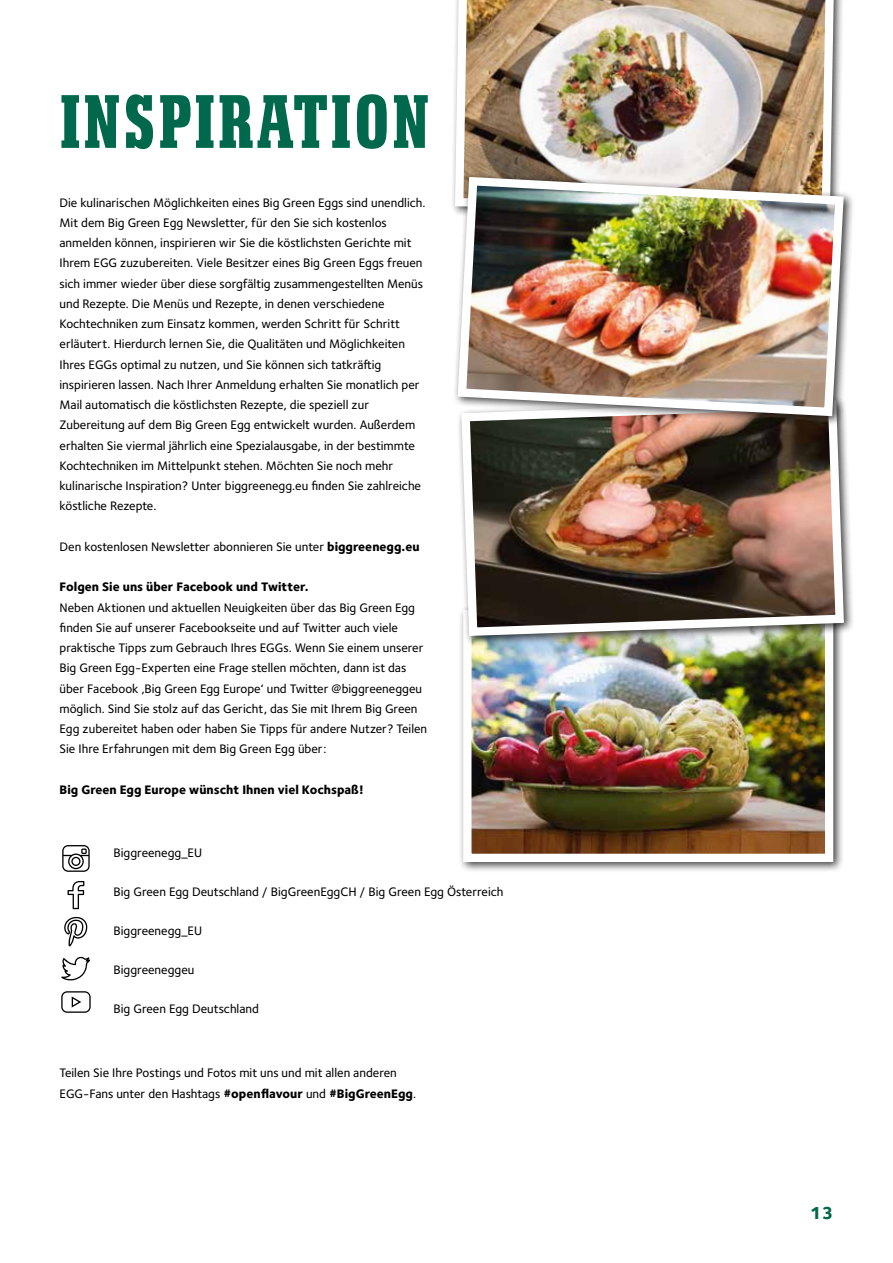
<style>
.page{position:relative;width:893px;height:1263px;background:#fff}
.page>*{position:absolute;margin:0;border:0;box-sizing:border-box;transform-origin:0 0}
.t1{font:800 condensed 70.5px "Stymie BT";letter-spacing:.03em;color:#00684c}
.t2{font:800 18px "Foundry Sterling";color:#00684c}
.t3{font:500 12.75px/20.2px "Foundry Sterling";color:#000}
.t4{font:800 12.75px "Foundry Sterling";color:#000}
.s1{font-weight:800}
</style>
<div class="page">
<img style="left:452px;top:0;width:386px;height:206px">
<div style="left:458px;top:604px;width:387px;height:269px;background:#000;opacity:.75"></div>
<img style="left:472px;top:646px;width:352px;height:207px">
<div style="left:463px;top:610px;width:370px;height:252px;border:8px solid #fff"></div>
<div style="left:457px;top:395px;width:398px;height:251px;background:#000;opacity:.75"></div>
<img style="left:457px;top:427px;width:391px;height:213px">
<div style="left:453px;top:172px;width:401px;height:255px;background:#000;opacity:.75"></div>
<img style="left:453px;top:173px;width:395px;height:247px">
<svg style="left:68px;top:881px;width:16px;height:28px"></svg>
<svg style="left:62px;top:845px;width:28px;height:27px"></svg>
<svg style="left:64px;top:917px;width:23px;height:29px"></svg>
<svg style="left:61px;top:957px;width:29px;height:23px"></svg>
<svg style="left:61px;top:991px;width:30px;height:22px"></svg>
<h1 class="t1" style="left:60px;top:76px;width:372px">INSPIRATION</h1>
<p class="t3" style="left:60px;top:192px;width:367px">Die kulinarischen Möglichkeiten eines Big Green Eggs sind unendlich.<br>Mit dem Big Green Egg Newsletter, für den Sie sich kostenlos anmelden können, inspirieren wir Sie die köstlichsten Gerichte mit Ihrem EGG zuzubereiten. Viele Besitzer eines Big Green Eggs freuen sich immer wieder über diese sorgfältig zusammengestellten Menüs und Rezepte. Die Menüs und Rezepte, in denen verschiedene Kochtechniken zum Einsatz kommen, werden Schritt für Schritt erläutert. Hierdurch lernen Sie, die Qualitäten und Möglichkeiten Ihres EGGs optimal zu nutzen, und Sie können sich tatkräftig inspirieren lassen. Nach Ihrer Anmeldung erhalten Sie monatlich per Mail automatisch die köstlichsten Rezepte, die speziell zur Zubereitung auf dem Big Green Egg entwickelt wurden. Außerdem erhalten Sie viermal jährlich eine Spezialausgabe, in der bestimmte Kochtechniken im Mittelpunkt stehen. Möchten Sie noch mehr kulinarische Inspiration? Unter biggreenegg.eu finden Sie zahlreiche köstliche Rezepte.</p>
<p class="t3" style="left:60px;top:537px;width:362px">Den kostenlosen Newsletter abonnieren Sie unter <span class="s1">biggreenegg.eu</span></p>
<p class="t4" style="left:60px;top:579px;width:251px">Folgen Sie uns über Facebook und Twitter.</p>
<p class="t3" style="left:60px;top:597px;width:369px">Neben Aktionen und aktuellen Neuigkeiten über das Big Green Egg finden Sie auf unserer Facebookseite und auf Twitter auch viele praktische Tipps zum Gebrauch Ihres EGGs. Wenn Sie einem unserer Big Green Egg-Experten eine Frage stellen möchten, dann ist das über Facebook ‚Big Green Egg Europe‘ und Twitter @biggreeneggeu möglich. Sind Sie stolz auf das Gericht, das Sie mit Ihrem Big Green Egg zubereitet haben oder haben Sie Tipps für andere Nutzer? Teilen Sie Ihre Erfahrungen mit dem Big Green Egg über:</p>
<p class="t4" style="left:60px;top:782px;width:306px">Big Green Egg Europe wünscht Ihnen viel Kochspaß!</p>
<p class="t3" style="left:114px;top:843px;width:90px">Biggreenegg_EU</p>
<p class="t3" style="left:114px;top:882px;width:391px">Big Green Egg Deutschland / BigGreenEggCH / Big Green Egg Österreich</p>
<p class="t3" style="left:114px;top:921px;width:90px">Biggreenegg_EU</p>
<p class="t3" style="left:114px;top:960px;width:82px">Biggreeneggeu</p>
<p class="t3" style="left:114px;top:999px;width:147px">Big Green Egg Deutschland</p>
<p class="t3" style="left:60px;top:1063px;width:358px">Teilen Sie Ihre Postings und Fotos mit uns und mit allen anderen<br>EGG-Fans unter den Hashtags <span class="s1">#openflavour</span> und <span class="s1">#BigGreenEgg</span>.</p>
<h2 class="t2" style="left:810px;top:1202px;width:25px">13</h2>
</div>
